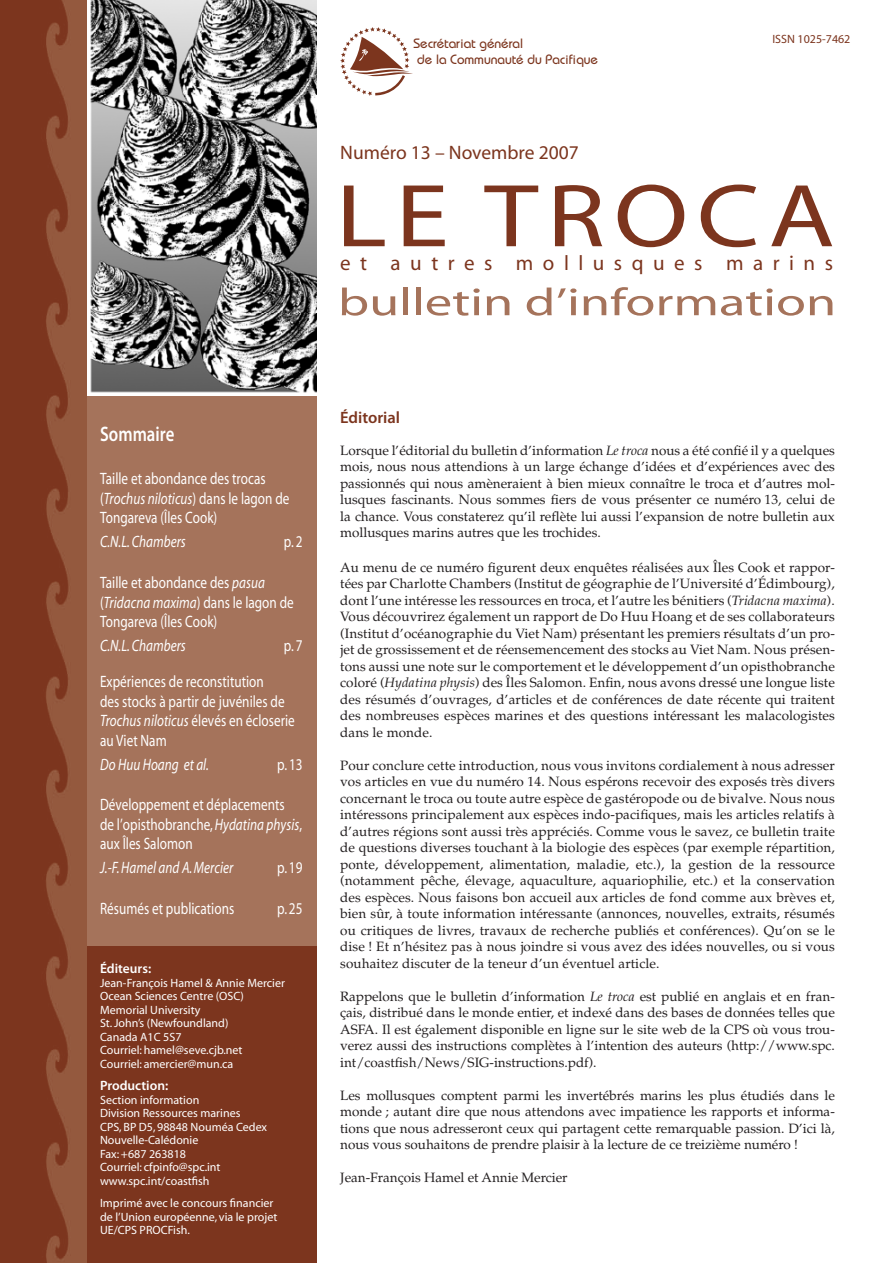
<style>
.page{position:relative;width:893px;height:1263px;background:#fff}
.page>*{position:absolute;margin:0;border:0;box-sizing:border-box;transform-origin:0 0}
.t1{font:90px "Myriad";letter-spacing:.08em;color:#7c351e;scale:1.2 1}
.t2{font:39px "Myriad";color:#a5735b;scale:1.4 1}
.t3{font:21px "Myriad";letter-spacing:.455em;color:#7c351e}
.t4{font:600 21px "Myriad Pro";color:#fff;scale:.8 1}
.t5{font:19.5px "Myriad";color:#7c351e}
.t6{font:16.5px/19.5px "Myriad";color:#fff;scale:.8 1}
.t7{font:italic 16.5px "Myriad";color:#fff;scale:.8 1}
.t8{font:600 16.5px "Myriad Pro";color:#7c351e}
.t9{font:13.5px/16.5px "Palatino";color:#231f20;text-align:justify}
.t10{font:500 13.5px/16.2px "Bauhaus";color:#7c351e}
.t11{font:600 13.5px "Myriad Pro";color:#fff}
.t12{font:12px/13.5px "Myriad";color:#fff}
.t13{font:12px "Myriad";color:#7c351e}
.s1{font-style:italic}
</style>
<div class="page">
<img style="left:0;top:0;width:87px;height:1263px">
<div style="left:87px;top:395px;width:230px;height:555px;background:#a5735b"></div>
<div style="left:87px;top:946px;width:230px;height:317px;background:#7c351e"></div>
<svg style="left:340px;top:27px;width:73px;height:69px"></svg>
<img style="left:90px;top:0;width:227px;height:393px">
<h3 class="t4" style="left:100px;top:420px;width:94px">Sommaire</h3>
<p class="t6" style="left:100px;top:470px;width:238px">Taille et abondance des trocas (<span class="s1">Trochus niloticus</span>) dans le lagon de<br>Tongareva (Îles Cook)</p>
<p class="t7" style="left:100px;top:533px;width:109px">C.N.L. Chambers</p>
<p class="t6" style="left:284px;top:533px;width:25px">p. 2</p>
<p class="t6" style="left:100px;top:573px;width:244px">Taille et abondance des <span class="s1">pasua </span>(<span class="s1">Tridacna maxima</span>) dans le lagon de<br>Tongareva (Îles Cook)</p>
<p class="t7" style="left:100px;top:637px;width:109px">C.N.L. Chambers</p>
<p class="t6" style="left:284px;top:636px;width:25px">p. 7</p>
<p class="t6" style="left:100px;top:673px;width:245px">Expériences de reconstitution<br>des stocks à partir de juvéniles de<br><span class="s1">Trochus niloticus</span> élevés en écloserie au Viet Nam</p>
<p class="t7" style="left:100px;top:756px;width:138px">Do Huu Hoang et al.</p>
<p class="t6" style="left:277px;top:755px;width:33px">p. 13</p>
<p class="t6" style="left:100px;top:796px;width:254px">Développement et déplacements de l’opisthobranche, <span class="s1">Hydatina physis</span>, aux Îles Salomon</p>
<p class="t7" style="left:100px;top:859px;width:168px">J.-F. Hamel and A. Mercier</p>
<p class="t6" style="left:277px;top:858px;width:33px">p. 19</p>
<p class="t6" style="left:100px;top:899px;width:169px">Résumés et publications</p>
<p class="t6" style="left:277px;top:899px;width:33px">p. 25</p>
<p class="t11" style="left:100px;top:960px;width:53px">Éditeurs:</p>
<p class="t12" style="left:100px;top:976px;width:186px">Jean-François Hamel &amp; Annie Mercier<br>Ocean Sciences Centre (OSC)<br>Memorial University<br>St. John’s (Newfoundland)<br>Canada A1C 5S7<br>Courriel: hamel@seve.cjb.net<br>Courriel: amercier@mun.ca</p>
<p class="t11" style="left:100px;top:1077px;width:70px">Production:</p>
<p class="t12" style="left:100px;top:1093px;width:169px">Section information<br>Division Ressources marines<br>CPS, BP D5, 98848 Nouméa Cedex<br>Nouvelle-Calédonie<br>Fax: +687 263818<br>Courriel: cfpinfo@spc.int www.spc.int/coastfish</p>
<p class="t12" style="left:100px;top:1197px;width:179px">Imprimé avec le concours financier de l’Union européenne, via le projet<br>UE/CPS PROCFish.</p>
<p class="t10" style="left:413px;top:35px;width:186px">Secrétariat général<br>de la Communauté du Pacifique</p>
<p class="t13" style="left:772px;top:33px;width:80px">ISSN 1025-7462</p>
<h3 class="t5" style="left:340px;top:143px;width:240px">Numéro 13 – Novembre 2007</h3>
<h1 class="t1" style="left:336px;top:171px;width:417px">LE TROCA</h1>
<h3 class="t3" style="left:340px;top:253px;width:494px">et autres mollusques marins</h3>
<h2 class="t2" style="left:338px;top:283px;width:357px">bulletin d’information</h2>
<p class="t8" style="left:340px;top:407px;width:61px">Éditorial</p>
<p class="t9" style="left:340px;top:442px;width:496px">Lorsque l’éditorial du bulletin d’information <span class="s1">Le troca</span> nous a été confié il y a quelques mois, nous nous attendions à un large échange d’idées et d’expériences avec des passionnés qui nous amèneraient à bien mieux connaître le troca et d’autres mol&shy;lusques fascinants. Nous sommes fiers de vous présenter ce numéro 13, celui de la chance. Vous constaterez qu’il reflète lui aussi l’expansion de notre bulletin aux mollusques marins autres que les trochides.</p>
<p class="t9" style="left:340px;top:559px;width:496px">Au menu de ce numéro figurent deux enquêtes réalisées aux Îles Cook et rappor&shy;tées par Charlotte Chambers (Institut de géographie de l’Université d’Édimbourg), dont l’une intéresse les ressources en troca, et l’autre les bénitiers (<span class="s1">Tridacna maxima</span>).<br>Vous découvrirez également un rapport de Do Huu Hoang et de ses collaborateurs (Institut d’océanographie du Viet Nam) présentant les premiers résultats d’un pro&shy;jet de grossissement et de réensemencement des stocks au Viet Nam. Nous présen&shy;tons aussi une note sur le comportement et le développement d’un opisthobranche coloré (<span class="s1">Hydatina physis</span>) des Îles Salomon. Enfin, nous avons dressé une longue liste des résumés d’ouvrages, d’articles et de conférences de date récente qui traitent des nombreuses espèces marines et des questions intéressant les malacologistes dans le monde.</p>
<p class="t9" style="left:340px;top:757px;width:496px">Pour conclure cette introduction, nous vous invitons cordialement à nous adresser vos articles en vue du numéro 14. Nous espérons recevoir des exposés très divers concernant le troca ou toute autre espèce de gastéropode ou de bivalve. Nous nous intéressons principalement aux espèces indo-pacifiques, mais les articles relatifs à d’autres régions sont aussi très appréciés. Comme vous le savez, ce bulletin traite de questions diverses touchant à la biologie des espèces (par exemple répartition, ponte, développement, alimentation, maladie, etc.), la gestion de la ressource (notamment pêche, élevage, aquaculture, aquariophilie, etc.) et la conservation des espèces. Nous faisons bon accueil aux articles de fond comme aux brèves et, bien sûr, à toute information intéressante (annonces, nouvelles, extraits, résumés ou critiques de livres, travaux de recherche publiés et conférences). Qu’on se le dise ! Et n’hésitez pas à nous joindre si vous avez des idées nouvelles, ou si vous souhaitez discuter de la teneur d’un éventuel article.</p>
<p class="t9" style="left:340px;top:988px;width:496px">Rappelons que le bulletin d’information <span class="s1">Le troca</span> est publié en anglais et en fran&shy;çais, distribué dans le monde entier, et indexé dans des bases de données telles que ASFA. Il est également disponible en ligne sur le site web de la CPS où vous trou&shy;verez aussi des instructions complètes à l’intention des auteurs (http://www.spc. int/coastfish/News/SIG-instructions.pdf).</p>
<p class="t9" style="left:340px;top:1087px;width:496px">Les mollusques comptent parmi les invertébrés marins les plus étudiés dans le monde ; autant dire que nous attendons avec impatience les rapports et informa&shy;tions que nous adresseront ceux qui partagent cette remarquable passion. D’ici là, nous vous souhaitons de prendre plaisir à la lecture de ce treizième numéro !</p>
<p class="t9" style="left:340px;top:1170px;width:229px">Jean-François Hamel et Annie Mercier</p>
</div>
